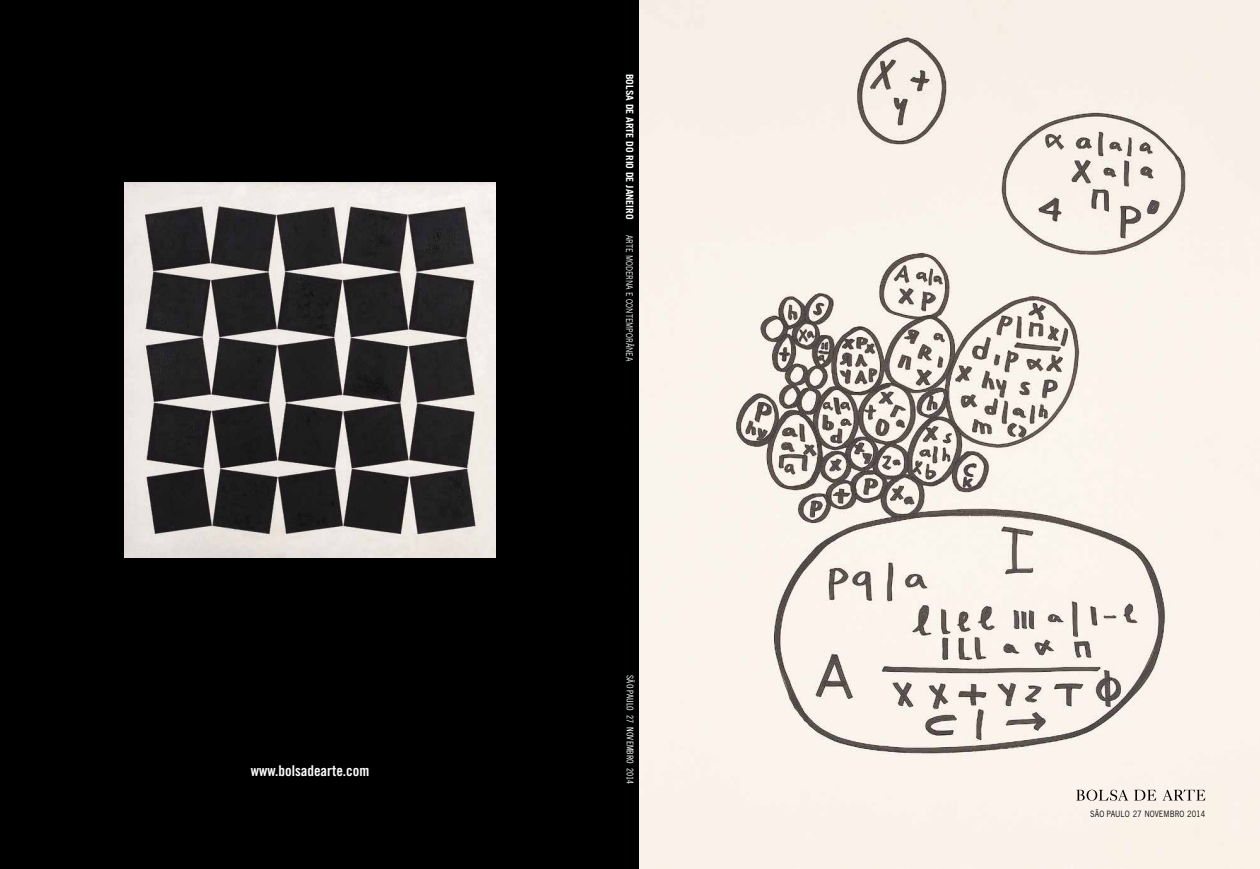
<style>
.page{position:relative;width:1260px;height:869px;background:#fff}
.page>*{position:absolute;margin:0;border:0;box-sizing:border-box;transform-origin:0 0}
.t1{font:14.88px "Trade Gothic LT Std Bd Cn 20";color:#fff}
.t2{font:700 10.06px "Trade Gothic LT Std";color:#fff}
.t3{font:9.19px "Trade Gothic LT Std";color:#fff;scale:.8 1}
.t4{font:9.19px "Trade Gothic LT Std Cn 18";color:#fff}
.t5{font:8.75px "Trade Gothic LT Std";color:#000;scale:.85 1}
</style>
<div class="page">
<div style="left:0;top:0;width:711px;height:868px;background:#000"></div>
<img style="left:640px;top:0;width:620px;height:868px">
<svg style="left:1076px;top:789px;width:52px;height:11px"></svg>
<svg style="left:1134px;top:789px;width:22px;height:11px"></svg>
<svg style="left:1163px;top:789px;width:42px;height:11px"></svg>
<img style="left:125px;top:182px;width:370px;height:374px">
<h1 class="t1" style="left:251px;top:761px;width:120px">www.bolsadearte.com</h1>
<p class="t2" style="left:636px;top:74px;width:147px;rotate:90deg">BOLSA DE ARTE DO RIO DE JANEIRO</p>
<p class="t3" style="left:635px;top:235px;width:160px;rotate:90deg">ARTE MODERNA E CONTEMPORÂNEA</p>
<p class="t4" style="left:635px;top:675px;width:111px;rotate:90deg">SÃO PAULO 27 NOVEMBRO 2014</p>
<p class="t5" style="left:1090px;top:807px;width:137px">SÃO PAULO 27 NOVEMBRO 2014</p>
</div>
